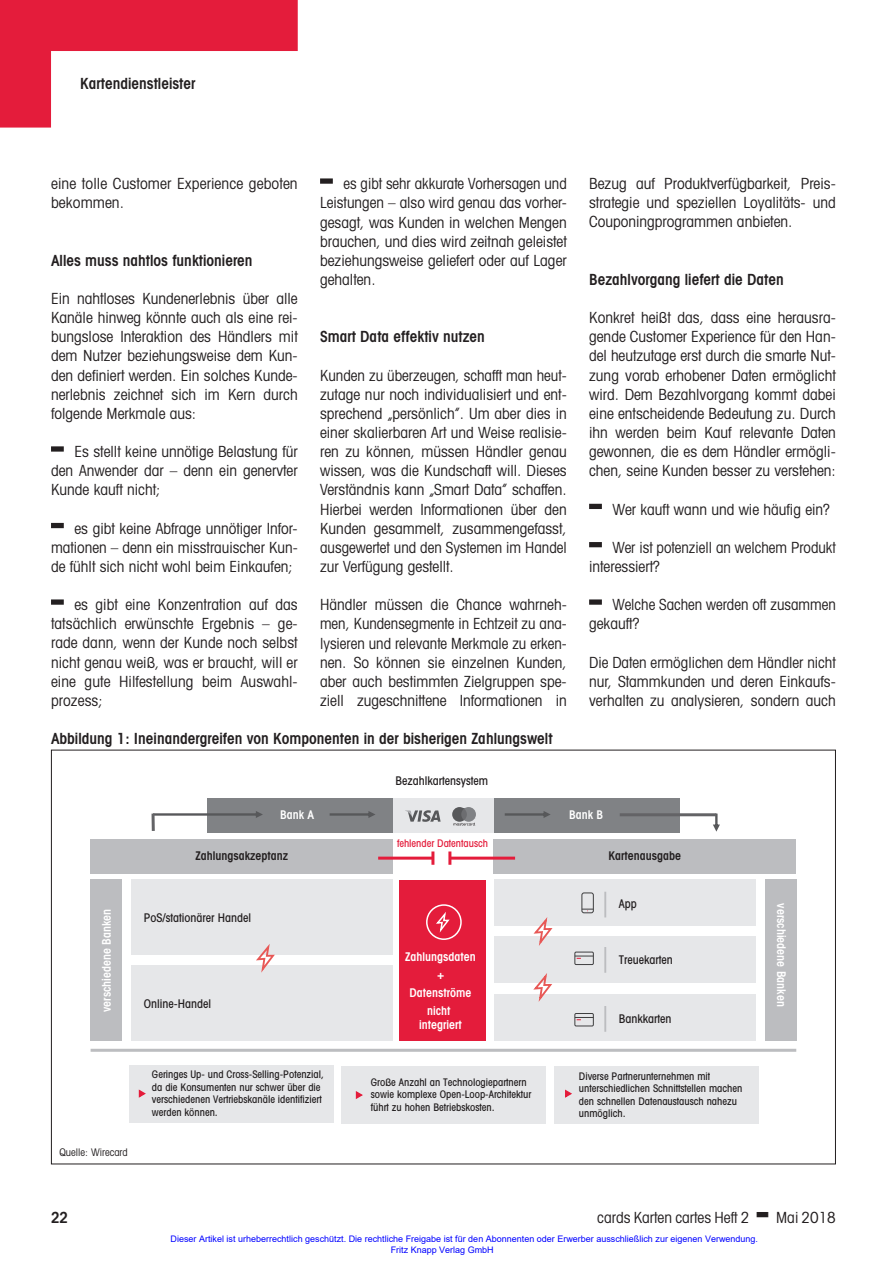
<style>
.page{position:relative;width:872px;height:1263px;background:#fff}
.page>*{position:absolute;margin:0;border:0;box-sizing:border-box;transform-origin:0 0}
.t1{font:condensed 15.3px/19.2px "Avant Garde";color:#231f20;text-align:justify}
.t2{font:600 condensed 15.3px "Avant Garde";color:#231f20}
.t3{font:600 condensed 12px/18px "Avant Garde";color:#fff;text-align:center}
.t4{font:500 condensed 12px "Avant Garde";color:#231f20}
.t5{font:600 condensed 12px "Avant Garde";color:#231f20}
.t6{font:500 condensed 10.5px/12.6px "Avant Garde";color:#231f20}
.t7{font:500 condensed 10.5px "Avant Garde";color:#e41c3b}
.t8{font:condensed 10.5px "Avant Garde";color:#231f20}
.t9{font:9px/10.8px "Arial";color:#00f}
</style>
<div class="page">
<div style="left:493px;top:936px;width:262px;height:46px;background:#e6e7e9"></div>
<div style="left:493px;top:880px;width:262px;height:46px;background:#e6e7e9"></div>
<div style="left:350px;top:798px;width:186px;height:34px;background:#e6e7e9"></div>
<div style="left:493px;top:994px;width:262px;height:46px;background:#e6e7e9"></div>
<div style="left:131px;top:965px;width:262px;height:76px;background:#e6e7e9"></div>
<div style="left:91px;top:839px;width:302px;height:35px;background:#bcbdc0"></div>
<div style="left:131px;top:880px;width:262px;height:75px;background:#e6e7e9"></div>
<div style="left:207px;top:798px;width:186px;height:34px;background:#808285"></div>
<div style="left:493px;top:839px;width:303px;height:35px;background:#bcbdc0"></div>
<div style="left:493px;top:798px;width:186px;height:34px;background:#808285"></div>
<div style="left:764px;top:880px;width:32px;height:161px;background:#bcbdc0"></div>
<div style="left:91px;top:880px;width:31px;height:161px;background:#bcbdc0"></div>
<svg style="left:155px;top:811px;width:108px;height:7px"></svg>
<hr style="left:378px;top:857px;width:55px;height:3px;background:#e41c3b">
<hr style="left:451px;top:857px;width:64px;height:3px;background:#e41c3b">
<hr style="left:431px;top:851px;width:3px;height:14px;background:#e41c3b">
<hr style="left:448px;top:851px;width:3px;height:14px;background:#e41c3b">
<hr style="left:604px;top:892px;width:2px;height:25px;background:#bcbdc0">
<hr style="left:604px;top:947px;width:2px;height:26px;background:#bcbdc0">
<hr style="left:604px;top:1006px;width:2px;height:26px;background:#bcbdc0">
<svg style="left:329px;top:811px;width:46px;height:7px"></svg>
<svg style="left:505px;top:811px;width:45px;height:7px"></svg>
<svg style="left:713px;top:813px;width:7px;height:19px"></svg>
<hr style="left:619px;top:813px;width:97px;height:3px;background:#636366">
<svg style="left:151px;top:813px;width:4px;height:18px"></svg>
<hr style="left:91px;top:1049px;width:705px;height:3px;background:#bcbdc0">
<div style="left:399px;top:880px;width:87px;height:160px;background:#e41c3b"></div>
<div style="left:426px;top:904px;width:36px;height:36px;border:2px solid #fff;border-radius:50%"></div>
<svg style="left:452px;top:807px;width:24px;height:18px"></svg>
<svg style="left:405px;top:810px;width:35px;height:12px"></svg>
<div style="left:581px;top:892px;width:12px;height:21px;border:1px solid #3e3e3f;border-radius:2px"></div>
<svg style="left:582px;top:909px;width:11px;height:2px"></svg>
<svg style="left:576px;top:1017px;width:15px;height:3px"></svg>
<div style="left:574px;top:1013px;width:19px;height:13px;border:1px solid #3e3e3f"></div>
<svg style="left:576px;top:956px;width:15px;height:3px"></svg>
<div style="left:574px;top:952px;width:19px;height:13px;border:1px solid #3e3e3f"></div>
<div style="left:342px;top:1066px;width:204px;height:58px;background:#e6e7e9"></div>
<div style="left:130px;top:1065px;width:204px;height:57px;background:#e6e7e9"></div>
<svg style="left:355px;top:1091px;width:8px;height:8px"></svg>
<div style="left:554px;top:1066px;width:204px;height:58px;background:#e6e7e9"></div>
<svg style="left:565px;top:1089px;width:7px;height:9px"></svg>
<svg style="left:138px;top:1089px;width:8px;height:9px"></svg>
<svg style="left:533px;top:973px;width:21px;height:29px"></svg>
<svg style="left:533px;top:917px;width:20px;height:29px"></svg>
<svg style="left:256px;top:944px;width:19px;height:29px"></svg>
<svg style="left:436px;top:912px;width:14px;height:21px"></svg>
<div style="left:51px;top:446px;width:13px;height:6px;background:#231f20"></div>
<div style="left:51px;top:523px;width:13px;height:5px;background:#231f20"></div>
<div style="left:51px;top:599px;width:13px;height:6px;background:#231f20"></div>
<div style="left:589px;top:504px;width:13px;height:5px;background:#231f20"></div>
<div style="left:589px;top:542px;width:13px;height:5px;background:#231f20"></div>
<div style="left:589px;top:599px;width:13px;height:6px;background:#231f20"></div>
<div style="left:320px;top:178px;width:13px;height:6px;background:#231f20"></div>
<svg style="left:0;top:0;width:298px;height:128px"></svg>
<p class="t2" style="left:80px;top:74px;width:117px">Kartendienstleister</p>
<p class="t1" style="left:51px;top:174px;width:248px">eine tolle Customer Experience geboten bekommen.</p>
<p class="t2" style="left:51px;top:251px;width:203px">Alles muss nahtlos funktionieren</p>
<p class="t1" style="left:51px;top:289px;width:248px">Ein nahtloses Kundenerlebnis über alle Kanäle hinweg könnte auch als eine rei&shy;bungslose Interaktion des Händlers mit dem Nutzer beziehungsweise dem Kun&shy;den definiert werden. Ein solches Kunde&shy;nerlebnis zeichnet sich im Kern durch folgende Merkmale aus:</p>
<p class="t1" style="left:51px;top:442px;width:248px;text-indent:23px">Es stellt keine unnötige Belastung für den Anwender dar – denn ein genervter Kunde kauft nicht;</p>
<p class="t1" style="left:51px;top:518px;width:248px;text-indent:23px">es gibt keine Abfrage unnötiger Infor&shy;mationen – denn ein misstrauischer Kun&shy;de fühlt sich nicht wohl beim Einkaufen;</p>
<p class="t1" style="left:51px;top:595px;width:248px;text-indent:23px">es gibt eine Konzentration auf das tatsächlich erwünschte Ergebnis – ge&shy;rade dann, wenn der Kunde noch selbst nicht genau weiß, was er braucht, will er eine gute Hilfestellung beim Auswahl&shy;prozess;</p>
<p class="t1" style="left:320px;top:174px;width:248px;text-indent:23px">es gibt sehr akkurate Vorhersagen und Leistungen – also wird genau das vorher&shy;gesagt, was Kunden in welchen Mengen brauchen, und dies wird zeitnah geleistet beziehungsweise geliefert oder auf Lager gehalten.</p>
<p class="t2" style="left:320px;top:327px;width:166px">Smart Data effektiv nutzen</p>
<p class="t1" style="left:320px;top:365px;width:248px">Kunden zu überzeugen, schafft man heut&shy;zutage nur noch individualisiert und ent&shy;sprechend „persönlich”. Um aber dies in einer skalierbaren Art und Weise realisie&shy;ren zu können, müssen Händler genau wissen, was die Kundschaft will. Dieses Verständnis kann „Smart Data” schaffen.<br>Hierbei werden Informationen über den Kunden gesammelt, zusammengefasst, ausgewertet und den Systemen im Handel zur Verfügung gestellt.</p>
<p class="t1" style="left:320px;top:595px;width:248px">Händler müssen die Chance wahrneh&shy;men, Kundensegmente in Echtzeit zu ana&shy;lysieren und relevante Merkmale zu erken&shy;nen. So können sie einzelnen Kunden, aber auch bestimmten Zielgruppen spe&shy;ziell zugeschnittene Informationen in</p>
<p class="t2" style="left:51px;top:729px;width:503px">Abbildung 1: Ineinandergreifen von Komponenten in der bisherigen Zahlungswelt</p>
<p class="t4" style="left:395px;top:773px;width:94px">Bezahlkartensystem</p>
<p class="t1" style="left:589px;top:174px;width:248px">Bezug auf Produktverfügbarkeit, Preis&shy;strategie und speziellen Loyalitäts- und Couponingprogrammen anbieten.</p>
<p class="t2" style="left:589px;top:270px;width:196px">Bezahlvorgang liefert die Daten</p>
<p class="t1" style="left:589px;top:308px;width:248px">Konkret heißt das, dass eine herausra&shy;gende Customer Experience für den Han&shy;del heutzutage erst durch die smarte Nut&shy;zung vorab erhobener Daten ermöglicht wird. Dem Bezahlvorgang kommt dabei eine entscheidende Bedeutung zu. Durch ihn werden beim Kauf relevante Daten gewonnen, die es dem Händler ermögli&shy;chen, seine Kunden besser zu verstehen:</p>
<p class="t1" style="left:612px;top:499px;width:219px">Wer kauft wann und wie häufig ein?</p>
<p class="t1" style="left:589px;top:537px;width:248px;text-indent:23px">Wer ist potenziell an welchem Produkt interessiert?</p>
<p class="t1" style="left:589px;top:595px;width:248px;text-indent:23px">Welche Sachen werden oft zusammen gekauft?</p>
<p class="t1" style="left:589px;top:652px;width:248px">Die Daten ermöglichen dem Händler nicht nur, Stammkunden und deren Einkaufs&shy;verhalten zu analysieren, sondern auch</p>
<p class="t3" style="left:280px;top:806px;width:36px">Bank A</p>
<p class="t3" style="left:569px;top:806px;width:36px">Bank B</p>
<p class="t7" style="left:397px;top:837px;width:92px">fehlender Datentausch</p>
<p class="t3" style="left:97px;top:1012px;width:105px;rotate:-90deg">verschiedene Banken</p>
<p class="t8" style="left:60px;top:1145px;width:70px">Quelle: Wirecard</p>
<p class="t5" style="left:195px;top:848px;width:94px">Zahlungsakzeptanz</p>
<p class="t5" style="left:608px;top:848px;width:74px">Kartenausgabe</p>
<p class="t4" style="left:144px;top:910px;width:109px">PoS/stationärer Handel</p>
<p class="t4" style="left:144px;top:996px;width:69px">Online-Handel</p>
<p class="t6" style="left:152px;top:1068px;width:174px">Geringes Up- und Cross-Selling-Potenzial, da die Konsumenten nur schwer über die verschiedenen Vertriebskanäle identifiziert werden können.</p>
<p class="t3" style="left:405px;top:947px;width:72px">Zahlungsdaten +<br>Datenströme nicht</p>
<p class="t3" style="left:419px;top:1015px;width:44px">integriert</p>
<p class="t4" style="left:619px;top:896px;width:19px">App</p>
<p class="t4" style="left:619px;top:952px;width:55px">Treuekarten</p>
<p class="t4" style="left:619px;top:1011px;width:54px">Bankkarten</p>
<p class="t6" style="left:371px;top:1075px;width:162px">Große Anzahl an Technologiepartnern sowie komplexe Open-Loop-Architektur führt zu hohen Betriebskosten.</p>
<p class="t6" style="left:579px;top:1069px;width:165px">Diverse Partnerunternehmen mit unterschiedlichen Schnittstellen machen den schnellen Datenaustausch nahezu unmöglich.</p>
<p class="t3" style="left:790px;top:903px;width:105px;rotate:90deg">verschiedene Banken</p>
<p class="t2" style="left:51px;top:1208px;width:19px">22</p>
<p class="t1" style="left:597px;top:1207px;width:153px">cards Karten cartes Heft 2</p>
<p class="t1" style="left:776px;top:1207px;width:61px">Mai 2018</p>
<p class="t9" style="left:391px;top:1233px;width:369px;text-indent:-220px">Dieser Artikel ist urheberrechtlich geschützt. Die rechtliche Freigabe ist für den Abonnenten oder Erwerber ausschließlich zur eigenen Verwendung.<br>Fritz Knapp Verlag GmbH</p>
</div>
